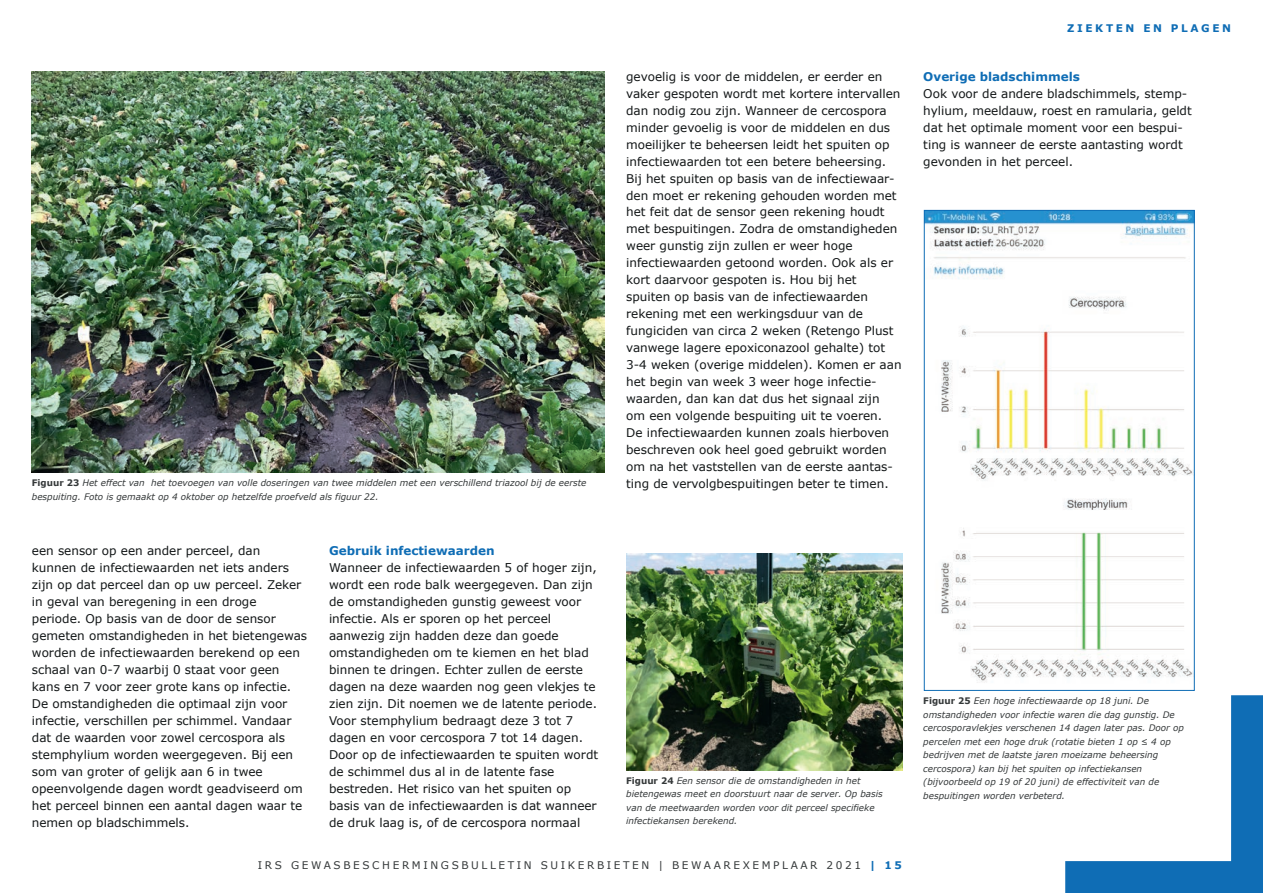
<style>
.page{position:relative;width:1263px;height:893px;background:#fff}
.page>*{position:absolute;margin:0;border:0;box-sizing:border-box;transform-origin:0 0}
.t1{font:12px/17px "Verdana";color:#121617}
.t2{font:700 12px "Verdana";color:#0f6db5}
.t3{font:10.5px "Verdana";letter-spacing:.25em;color:#343839}
.t4{font:700 10.5px "Verdana";letter-spacing:.25em;color:#0f6db5}
.t5{font:italic 9px/13.5px "Verdana";color:#343839}
.s1{font-weight:700;font-style:normal}
.s2{font-weight:700;color:#0f6db5}
</style>
<div class="page">
<img style="left:32px;top:72px;width:573px;height:400px">
<img style="left:626px;top:554px;width:276px;height:216px">
<img style="left:926px;top:212px;width:266px;height:471px">
<div style="left:924px;top:210px;width:270px;height:481px;border:1px solid #0f6db5"></div>
<svg style="left:1065px;top:695px;width:198px;height:198px"></svg>
<p class="t5" style="left:32px;top:476px;width:556px"><span class="s1">Figuur 23</span> Het effect van het toevoegen van volle doseringen van twee middelen met een verschillend triazool bij de eerste bespuiting. Foto is gemaakt op 4 oktober op hetzelfde proefveld als figuur 22.</p>
<p class="t1" style="left:32px;top:543px;width:277px">een sensor op een ander perceel, dan kunnen de infectiewaarden net iets anders zijn op dat perceel dan op uw perceel. Zeker in geval van beregening in een droge periode. Op basis van de door de sensor gemeten omstandigheden in het bietengewas worden de infectiewaarden berekend op een schaal van 0-7 waarbij 0 staat voor geen kans en 7 voor zeer grote kans op infectie.<br>De omstandigheden die optimaal zijn voor infectie, verschillen per schimmel. Vandaar dat de waarden voor zowel cercospora als stemphylium worden weergegeven. Bij een som van groter of gelijk aan 6 in twee opeenvolgende dagen wordt geadviseerd om het perceel binnen een aantal dagen waar te nemen op bladschimmels.</p>
<p class="t2" style="left:329px;top:543px;width:167px">Gebruik infectiewaarden</p>
<p class="t1" style="left:329px;top:560px;width:271px">Wanneer de infectiewaarden 5 of hoger zijn, wordt een rode balk weergegeven. Dan zijn de omstandigheden gunstig geweest voor infectie. Als er sporen op het perceel aanwezig zijn hadden deze dan goede omstandigheden om te kiemen en het blad binnen te dringen. Echter zullen de eerste dagen na deze waarden nog geen vlekjes te zien zijn. Dit noemen we de latente periode.<br>Voor stemphylium bedraagt deze 3 tot 7 dagen en voor cercospora 7 tot 14 dagen.<br>Door op de infectiewaarden te spuiten wordt de schimmel dus al in de latente fase bestreden. Het risico van het spuiten op basis van de infectiewaarden is dat wanneer de druk laag is, of de cercospora normaal</p>
<p class="t4" style="left:1067px;top:21px;width:165px">ZIEKTEN EN PLAGEN</p>
<p class="t1" style="left:626px;top:68px;width:277px">gevoelig is voor de middelen, er eerder en vaker gespoten wordt met kortere intervallen dan nodig zou zijn. Wanneer de cercospora minder gevoelig is voor de middelen en dus moeilijker te beheersen leidt het spuiten op infectiewaarden tot een betere beheersing.<br>Bij het spuiten op basis van de infectiewaar&shy;den moet er rekening gehouden worden met het feit dat de sensor geen rekening houdt met bespuitingen. Zodra de omstandigheden weer gunstig zijn zullen er weer hoge infectiewaarden getoond worden. Ook als er kort daarvoor gespoten is. Hou bij het spuiten op basis van de infectiewaarden rekening met een werkingsduur van de fungiciden van circa 2 weken (Retengo Plust vanwege lagere epoxiconazool gehalte) tot 3-4 weken (overige middelen). Komen er aan het begin van week 3 weer hoge infectie&shy;waarden, dan kan dat dus het signaal zijn om een volgende bespuiting uit te voeren.<br>De infectiewaarden kunnen zoals hierboven beschreven ook heel goed gebruikt worden om na het vaststellen van de eerste aantas&shy;ting de vervolgbespuitingen beter te timen.</p>
<p class="t2" style="left:923px;top:69px;width:158px">Overige bladschimmels</p>
<p class="t1" style="left:923px;top:85px;width:270px">Ook voor de andere bladschimmels, stemp&shy;hylium, meeldauw, roest en ramularia, geldt dat het optimale moment voor een bespui&shy;ting is wanneer de eerste aantasting wordt gevonden in het perceel.</p>
<p class="t5" style="left:626px;top:774px;width:258px"><span class="s1">Figuur 24</span> Een sensor die de omstandigheden in het bietengewas meet en doorstuurt naar de server. Op basis van de meetwaarden worden voor dit perceel specifieke infectiekansen berekend.</p>
<p class="t5" style="left:923px;top:694px;width:262px"><span class="s1">Figuur 25</span> Een hoge infectiewaarde op 18 juni. De omstandigheden voor infectie waren die dag gunstig. De cercosporavlekjes verschenen 14 dagen later pas. Door op percelen met een hoge druk (rotatie bieten 1 op ≤ 4 op bedrijven met de laatste jaren moeizame beheersing cercospora) kan bij het spuiten op infectiekansen (bijvoorbeeld op 19 of 20 juni) de effectiviteit van de bespuitingen worden verbeterd.</p>
<p class="t3" style="left:258px;top:858px;width:646px">IRS GEWASBESCHERMINGSBULLETIN SUIKERBIETEN | BEWAAREXEMPLAAR 2021 <span class="s2">| 15</span></p>
</div>
